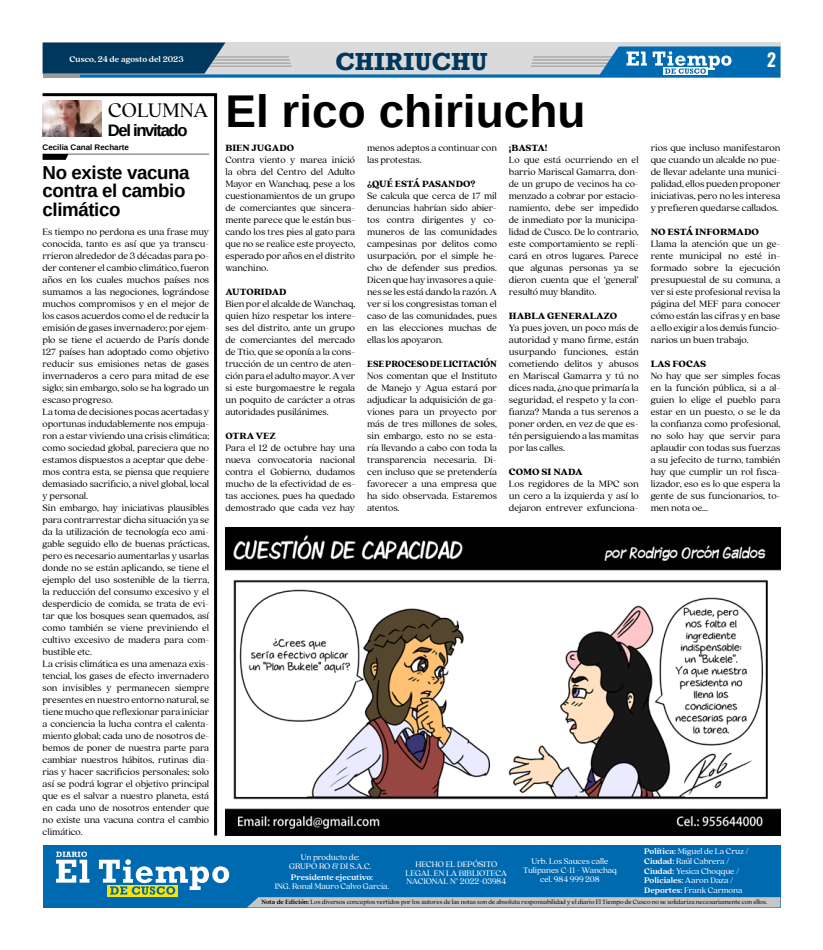
<style>
.page{position:relative;width:823px;height:950px;background:#fff}
.page>*{position:absolute;margin:0;border:0;box-sizing:border-box;transform-origin:0 0}
.t1{font:700 45.9px "Arimo";color:#000}
.t2{font:700 25.3px "Rockwell";color:#00375c}
.t3{font:21.4px "Quincy CF";letter-spacing:.01em;color:#000}
.t4{font:700 18.7px/18.7px "Arimo";letter-spacing:-.02em;color:#000}
.t5{font:600 18px "Oswald";color:#fff}
.t6{font:700 16.6px "Arimo";letter-spacing:-.08em;color:#000}
.t7{font:10px/12px "Quincy CF";letter-spacing:-.005em;color:#000;text-align:justify}
.t8{font:900 10px "Quincy CF";color:#000}
.t9{font:900 10px "Quincy CF";color:#000;scale:.92 1}
.t10{font:700 9px "Quincy CF";color:#fff}
.t11{font:8.8px/9.7px "Quincy CF";letter-spacing:-.005em;color:#fff;text-align:center}
.t12{font:700 8.8px "Quincy CF";letter-spacing:-.005em;color:#fff}
.t13{font:700 8px "Arimo";color:#000}
.t14{font:6.7px "Quincy CF";letter-spacing:-.005em;color:#000}
.s1{font-weight:700}
</style>
<div class="page">
<svg style="left:42px;top:93px;width:176px;height:743px"></svg>
<svg style="left:43px;top:154px;width:166px;height:6px"></svg>
<div style="left:43px;top:845px;width:737px;height:62px;background:#006ab1"></div>
<svg style="left:56px;top:851px;width:33px;height:31px"></svg>
<svg style="left:107px;top:894px;width:70px;height:2px"></svg>
<svg style="left:99px;top:859px;width:130px;height:35px"></svg>
<svg style="left:247px;top:897px;width:533px;height:10px;background:#c0c3c5"></svg>
<svg style="left:43px;top:43px;width:737px;height:35px;background:#799db5"></svg>
<img style="left:225px;top:527px;width:555px;height:308px">
<img style="left:43px;top:100px;width:58px;height:37px">
<p class="t10" style="left:69px;top:53px;width:116px">Cusco, 24 de agosto del 2023</p>
<h3 class="t3" style="left:108px;top:98px;width:102px">COLUMNA</h3>
<h3 class="t6" style="left:108px;top:119px;width:81px">Del invitado</h3>
<p class="t13" style="left:43px;top:142px;width:88px">Cecilia Canal Recharte</p>
<h3 class="t4" style="left:43px;top:163px;width:148px">No existe vacuna contra el cambio climático</h3>
<p class="t7" style="left:43px;top:226px;width:168px;text-align:left">Es tiempo no perdona es una frase muy conocida, tanto es así que ya transcu&shy;rrieron alrededor de 3 décadas para po&shy;der contener el cambio climático, fueron años en los cuales muchos países nos sumamos a las negociones, lográndose muchos compromisos y en el mejor de los casos acuerdos como el de reducir la emisión de gases invernadero; por ejem&shy;plo se tiene el acuerdo de París donde 127 países han adoptado como objetivo reducir sus emisiones netas de gases invernaderos a cero para mitad de ese siglo; sin embargo, solo se ha logrado un escaso progreso.<br>La toma de decisiones pocas acertadas y oportunas indudablemente nos empuja&shy;ron a estar viviendo una crisis climática; como sociedad global, pareciera que no estamos dispuestos a aceptar que debe&shy;mos contra esta, se piensa que requiere demasiado sacrificio, a nivel global, local y personal.<br>Sin embargo, hay iniciativas plausibles para contrarrestar dicha situación ya se da la utilización de tecnología eco ami&shy;gable seguido ello de buenas prácticas, pero es necesario aumentarlas y usarlas donde no se están aplicando, se tiene el ejemplo del uso sostenible de la tierra, la reducción del consumo excesivo y el desperdicio de comida, se trata de evi&shy;tar que los bosques sean quemados, así como también se viene previniendo el cultivo excesivo de madera para com&shy;bustible etc.<br>La crisis climática es una amenaza exis&shy;tencial, los gases de efecto invernadero son invisibles y permanecen siempre presentes en nuestro entorno natural, se tiene mucho que reflexionar para iniciar a conciencia la lucha contra el calenta&shy;miento global; cada uno de nosotros de&shy;bemos de poner de nuestra parte para cambiar nuestros hábitos, rutinas dia&shy;rias y hacer sacrificios personales; solo así se podrá lograr el objetivo principal que es el salvar a nuestro planeta, está en cada uno de nosotros entender que no existe una vacuna contra el cambio climático.</p>
<h2 class="t2" style="left:335px;top:46px;width:154px">CHIRIUCHU</h2>
<h1 class="t1" style="left:225px;top:79px;width:361px">El rico chiriuchu</h1>
<p class="t8" style="left:225px;top:142px;width:70px">BIEN JUGADO</p>
<p class="t7" style="left:225px;top:154px;width:131px">Contra viento y marea inició la obra del Centro del Adulto Mayor en Wanchaq, pese a los cuestionamientos de un grupo de comerciantes que sincera&shy;mente parece que le están bus&shy;cando los tres pies al gato para que no se realice este proyecto, esperado por años en el distrito wanchino.</p>
<p class="t8" style="left:225px;top:286px;width:62px">AUTORIDAD</p>
<p class="t7" style="left:225px;top:298px;width:131px">Bien por el alcalde de Wanchaq, quien hizo respetar los intere&shy;ses del distrito, ante un grupo de comerciantes del mercado de Ttio, que se oponía a la cons&shy;trucción de un centro de aten&shy;ción para el adulto mayor. A ver si este burgomaestre le regala un poquito de carácter a otras autoridades pusilánimes.</p>
<p class="t8" style="left:225px;top:430px;width:52px">OTRA VEZ</p>
<p class="t7" style="left:225px;top:442px;width:131px">Para el 12 de octubre hay una nueva convocatoria nacional contra el Gobierno, dudamos mucho de la efectividad de es&shy;tas acciones, pues ha quedado demostrado que cada vez hay</p>
<p class="t7" style="left:367px;top:142px;width:131px">menos adeptos a continuar con las protestas.</p>
<p class="t8" style="left:367px;top:178px;width:110px">¿QUÉ ESTÁ PASANDO?</p>
<p class="t7" style="left:367px;top:190px;width:131px">Se calcula que cerca de 17 mil denuncias habrían sido abier&shy;tos contra dirigentes y co&shy;muneros de las comunidades campesinas por delitos como usurpación, por el simple he&shy;cho de defender sus predios.<br>Dicen que hay invasores a quie&shy;nes se les está dando la razón. A ver si los congresistas toman el caso de las comunidades, pues en las elecciones muchas de ellas los apoyaron.</p>
<p class="t9" style="left:367px;top:358px;width:142px">ESE PROCESO DE LICITACIÓN</p>
<p class="t7" style="left:367px;top:370px;width:131px">Nos comentan que el Instituto de Manejo y Agua estará por adjudicar la adquisición de ga&shy;viones para un proyecto por más de tres millones de soles, sin embargo, esto no se esta&shy;ría llevando a cabo con toda la transparencia necesaria. Di&shy;cen incluso que se pretendería favorecer a una empresa que ha sido observada. Estaremos atentos.</p>
<p class="t8" style="left:508px;top:142px;width:40px">¡BASTA!</p>
<p class="t7" style="left:508px;top:154px;width:131px">Lo que está ocurriendo en el barrio Mariscal Gamarra, don&shy;de un grupo de vecinos ha co&shy;menzado a cobrar por estacio&shy;namiento, debe ser impedido de inmediato por la municipa&shy;lidad de Cusco. De lo contrario, este comportamiento se repli&shy;cará en otros lugares. Parece que algunas personas ya se dieron cuenta que el ‘general’ resultó muy blandito.</p>
<p class="t8" style="left:508px;top:310px;width:110px">HABLA GENERALAZO</p>
<p class="t7" style="left:508px;top:322px;width:131px">Ya pues joven, un poco más de autoridad y mano firme, están usurpando funciones, están cometiendo delitos y abusos en Mariscal Gamarra y tú no dices nada, ¿no que primaría la seguridad, el respeto y la con&shy;fianza? Manda a tus serenos a poner orden, en vez de que es&shy;tén persiguiendo a las mamitas por las calles.</p>
<p class="t8" style="left:508px;top:466px;width:75px">COMO SI NADA</p>
<p class="t7" style="left:508px;top:478px;width:131px">Los regidores de la MPC son un cero a la izquierda y así lo dejaron entrever exfunciona-</p>
<h3 class="t5" style="left:766px;top:47px;width:11px">2</h3>
<p class="t7" style="left:650px;top:142px;width:131px">rios que incluso manifestaron que cuando un alcalde no pue&shy;de llevar adelante una munici&shy;palidad, ellos pueden proponer iniciativas, pero no les interesa y prefieren quedarse callados.</p>
<p class="t8" style="left:650px;top:226px;width:110px">NO ESTÁ INFORMADO</p>
<p class="t7" style="left:650px;top:238px;width:131px">Llama la atención que un ge&shy;rente municipal no esté in&shy;formado sobre la ejecución presupuestal de su comuna, a ver si este profesional revisa la página del MEF para conocer cómo están las cifras y en base a ello exigir a los demás funcio&shy;narios un buen trabajo.</p>
<p class="t8" style="left:650px;top:358px;width:57px">LAS FOCAS</p>
<p class="t7" style="left:650px;top:370px;width:131px">No hay que ser simples focas en la función pública, si a al&shy;guien lo elige el pueblo para estar en un puesto, o se le da la confianza como profesional, no solo hay que servir para aplaudir con todas sus fuerzas a su jefecito de turno, también hay que cumplir un rol fisca&shy;lizador, eso es lo que espera la gente de sus funcionarios, to&shy;men nota oe...</p>
<p class="t11" style="left:643px;top:846px;width:106px;text-align:left"><span class="s1">Política:</span> Miguel de La Cruz /<br><span class="s1">Ciudad:</span> Raúl Cabrera /<br><span class="s1">Ciudad:</span> Yesica Choqque /<br><span class="s1">Policiales:</span> Aaron Daza /<br><span class="s1">Deportes:</span> Frank Carmona</p>
<p class="t14" style="left:261px;top:898px;width:507px"><span class="s1">Nota de Edición:</span> Los diversos conceptos vertidos por los autores de las notas son de absoluta responsabilidad y el diario El Tiempo de Cusco no se solidariza necesariamente con ellos.</p>
<p class="t11" style="left:289px;top:853px;width:84px;line-height:8.8px">Un producto de:<br>GRUPO RO &amp; DI S.A.C.</p>
<p class="t12" style="left:291px;top:871px;width:84px">Presidente ejecutivo:</p>
<p class="t11" style="left:539px;top:874px;width:61px">cel. 984 999 208</p>
<p class="t11" style="left:275px;top:881px;width:116px">ING. Ronal Mauro Calvo Garcia.</p>
<p class="t11" style="left:405px;top:859px;width:103px;line-height:8.8px">HECHO EL DEPÓSITO<br>LEGAL EN LA BIBLIOTECA<br>NACIONAL N° 2022-03984</p>
<p class="t11" style="left:522px;top:857px;width:95px;line-height:8.8px">Urb. Los Sauces calle<br>Tulipanes C-11 - Wanchaq</p>
</div>
